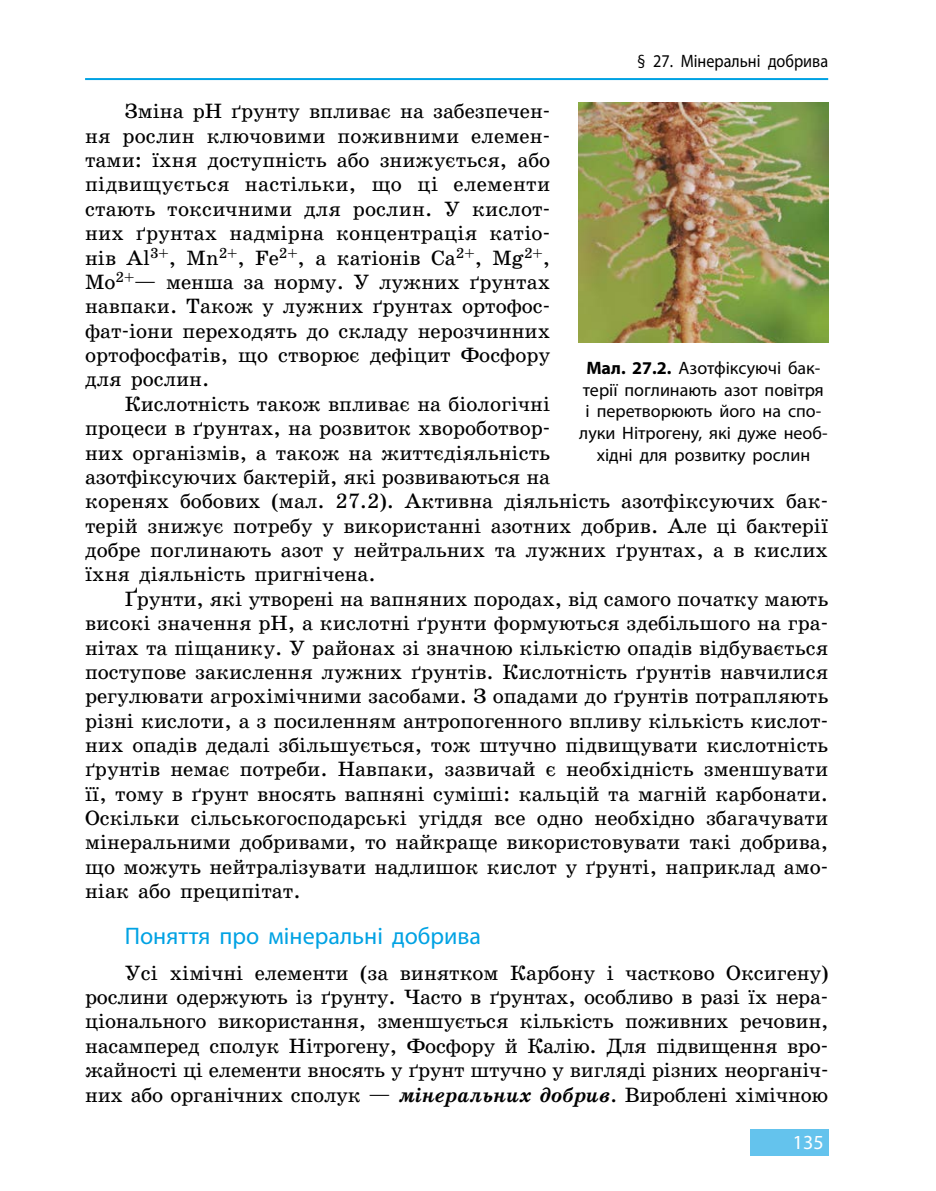
<style>
.page{position:relative;width:936px;height:1191px;background:#fff}
.page>*{position:absolute;margin:0;border:0;box-sizing:border-box;transform-origin:0 0}
.t1{font:24px "Myriad Pro";color:#00a2e3}
.t2{font:21px/24.4px "School Book C";color:#000;text-align:justify}
.t3{font:20px "Myriad Pro";color:#fff}
.t4{font:18px/21.6px "Myriad Pro";color:#000;text-align:center}
.t5{font:18px "Myriad Pro";color:#000;scale:.9 1}
.s1{font-weight:700;font-style:italic}
.s2{font-weight:700}
</style>
<div class="page">
<hr style="left:85px;top:78px;width:743px;height:2px;background:#00a2e3">
<div style="left:749px;top:1129px;width:79px;height:27px;background:#64c3ed"></div>
<img style="left:578px;top:102px;width:250px;height:240px">
<p class="t5" style="left:637px;top:50px;width:214px">§ 27. Мінеральні добрива</p>
<p class="t2" style="left:85px;top:99px;width:466px;text-indent:40px">Зміна pH ґрунту впливає на забезпечен&shy;ня рослин ключовими поживними елемен&shy;тами: їхня доступність або знижується, або підвищується настільки, що ці елементи стають токсичними для рослин. У кислот&shy;них ґрунтах надмірна концентрація катіо&shy;нів Al<sup>3+</sup>, Mn<sup>2+</sup>, Fe<sup>2+</sup>, а катіонів Ca<sup>2+</sup>, Mg<sup>2+</sup>, Мо<sup>2+</sup>— менша за норму. У лужних ґрунтах навпаки. Також у лужних ґрунтах ортофос&shy;фат-іони переходять до складу нерозчинних ортофосфатів, що створює дефіцит Фосфору для рослин.</p>
<p class="t2" style="left:85px;top:392px;width:744px;text-align:left;text-indent:40px">Кислотність також впливає на біологічні<br>процеси в ґрунтах, на розвиток хвороботвор-<br>них організмів, а також на життєдіяльність<br>азотфіксуючих бактерій, які розвиваються на<br>коренях бобових (мал. 27.2). Активна діяльність азотфіксуючих бак&shy;терій знижує потребу у використанні азотних добрив. Але ці бактерії добре поглинають азот у нейтральних та лужних ґрунтах, а в кислих їхня діяльність пригнічена.</p>
<p class="t2" style="left:85px;top:586px;width:744px;text-indent:40px">Ґрунти, які утворені на вапняних породах, від самого початку мають високі значення рН, а кислотні ґрунти формуються здебільшого на гра&shy;нітах та піщанику. У районах зі значною кількістю опадів відбувається поступове закислення лужних ґрунтів. Кислотність ґрунтів навчилися регулювати агрохімічними засобами. З опадами до ґрунтів потрапляють різні кислоти, а з посиленням антропогенного впливу кількість кислот&shy;них опадів дедалі збільшується, тож штучно підвищувати кислотність ґрунтів немає потреби. Навпаки, зазвичай є необхідність зменшувати її, тому в ґрунт вносять вапняні суміші: кальцій та магній карбонати.<br>Оскільки сільськогосподарські угіддя все одно необхідно збагачувати мінеральними добривами, то найкраще використовувати такі добрива, що можуть нейтралізувати надлишок кислот у ґрунті, наприклад амо&shy;ніак або преципітат.</p>
<p class="t1" style="left:125px;top:921px;width:358px">Поняття про мінеральні добрива</p>
<p class="t2" style="left:85px;top:960px;width:745px;text-indent:40px">Усі хімічні елементи (за винятком Карбону і частково Оксигену) рослини одержують із ґрунту. Часто в ґрунтах, особливо в разі їх нера&shy;ціонального використання, зменшується кількість поживних речовин, насамперед сполук Нітрогену, Фосфору й Калію. Для підвищення вро&shy;жайності ці елементи вносять у ґрунт штучно у вигляді різних неорганіч&shy;них або органічних сполук — <span class="s1">мінеральних добрив</span>. Вироблені хімічною</p>
<p class="t4" style="left:579px;top:357px;width:250px"><span class="s2">Мал. 27.2.</span> Азотфіксуючі бак&shy;терії поглинають азот повітря і перетворюють його на спо&shy;луки Нітрогену, які дуже необ&shy;хідні для розвитку рослин</p>
<p class="t3" style="left:792px;top:1130px;width:32px">135</p>
</div>
